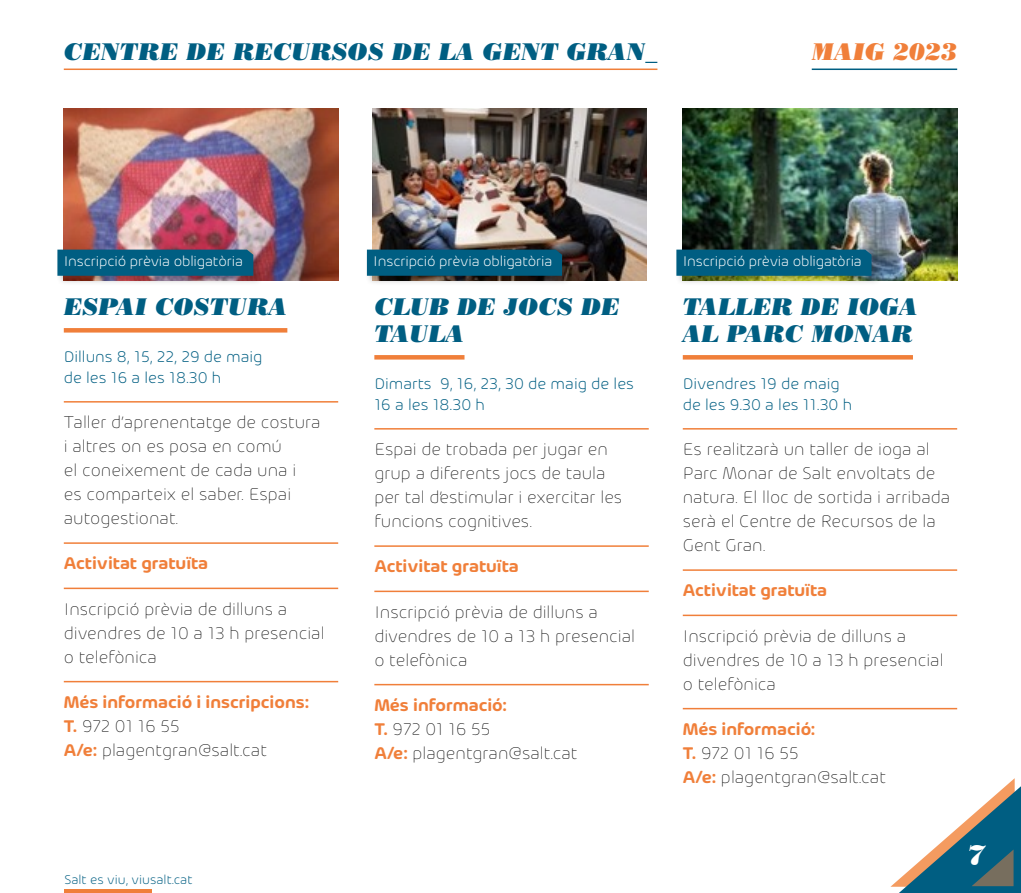
<style>
.page{position:relative;width:1021px;height:893px;background:#fff}
.page>*{position:absolute;margin:0;border:0;box-sizing:border-box;transform-origin:0 0}
.t1{font:italic 27px "Bodoni Poster";color:#fff}
.ACTIVITAT_TITOL_-_2{font:italic 24px/27px "Bodoni Poster";color:#005e82}
.equipament_-_2{font:italic 24px "Bodoni Poster";color:#005e82}
.t2{font:italic 24px "Bodoni Poster";color:#f07f3a}
.DESCRIPCIO_-_Copia_2{font:200 18px/24px "Arlon";color:#000}
.DESCRIPCIO_-_Copia_2-2{font:600 18px/24px "Arlon";color:#f07f3a}
.Horari_bo_-_2{font:300 16.5px/21px "Arlon";color:#005e82}
.t3{font:300 15px "Arlon";letter-spacing:-.01em;color:#fff}
.t4{font:300 13.5px "Arlon";color:#005e82}
.s1{font-weight:200;color:#000}
.s2{font-weight:600;color:#f07f3a}
</style>
<div class="page">
<svg style="left:890px;top:778px;width:130px;height:115px"></svg>
<hr style="left:811px;top:69px;width:146px;height:1px;background:#005e82">
<hr style="left:64px;top:890px;width:88px;height:3px;background:#f07f3a">
<img style="left:372px;top:108px;width:274px;height:173px">
<img style="left:64px;top:108px;width:274px;height:173px">
<div style="left:64px;top:328px;width:223px;height:5px;background:#f07f3a"></div>
<hr style="left:64px;top:401px;width:274px;height:2px;background:#f07f3a">
<hr style="left:64px;top:542px;width:274px;height:2px;background:#f07f3a">
<hr style="left:64px;top:588px;width:274px;height:1px;background:#f07f3a">
<hr style="left:64px;top:681px;width:274px;height:1px;background:#f07f3a">
<div style="left:374px;top:355px;width:90px;height:5px;background:#f07f3a"></div>
<hr style="left:374px;top:428px;width:274px;height:2px;background:#f07f3a">
<hr style="left:374px;top:545px;width:274px;height:2px;background:#f07f3a">
<hr style="left:374px;top:591px;width:274px;height:1px;background:#f07f3a">
<hr style="left:374px;top:684px;width:274px;height:1px;background:#f07f3a">
<div style="left:682px;top:355px;width:231px;height:5px;background:#f07f3a"></div>
<hr style="left:682px;top:428px;width:275px;height:2px;background:#f07f3a">
<hr style="left:682px;top:569px;width:275px;height:2px;background:#f07f3a">
<hr style="left:682px;top:615px;width:275px;height:1px;background:#f07f3a">
<hr style="left:682px;top:708px;width:275px;height:1px;background:#f07f3a">
<hr style="left:64px;top:69px;width:593px;height:1px;background:#f07f3a">
<div style="left:56px;top:248px;width:208px;height:38px;background:#000;opacity:.24"></div>
<div style="left:57px;top:250px;width:196px;height:26px;background:#005e82"></div>
<div style="left:365px;top:248px;width:207px;height:38px;background:#000;opacity:.24"></div>
<div style="left:367px;top:250px;width:195px;height:26px;background:#005e82"></div>
<img style="left:682px;top:108px;width:275px;height:173px">
<div style="left:675px;top:248px;width:207px;height:38px;background:#000;opacity:.24"></div>
<div style="left:676px;top:250px;width:195px;height:26px;background:#005e82"></div>
<p class="equipament_-_2" style="left:64px;top:37px;width:595px">CENTRE DE RECURSOS DE LA GENT GRAN_</p>
<h2 class="t2" style="left:811px;top:37px;width:147px">MAIG 2023</h2>
<p class="t3" style="left:64px;top:251px;width:181px">Inscripció prèvia obligatòria</p>
<p class="t3" style="left:373px;top:251px;width:181px">Inscripció prèvia obligatòria</p>
<p class="t3" style="left:682px;top:251px;width:181px">Inscripció prèvia obligatòria</p>
<p class="ACTIVITAT_TITOL_-_2" style="left:64px;top:293px;width:225px">ESPAI COSTURA</p>
<p class="Horari_bo_-_2" style="left:64px;top:345px;width:200px">Dilluns 8, 15, 22, 29 de maig de les 16 a les 18.30 h</p>
<p class="DESCRIPCIO_-_Copia_2" style="left:64px;top:409px;width:258px">Taller d’aprenentatge de costura i altres on es posa en comú<br>el coneixement de cada una i<br>es comparteix el saber. Espai autogestionat.</p>
<p class="DESCRIPCIO_-_Copia_2-2" style="left:64px;top:550px;width:146px">Activitat gratuïta</p>
<p class="DESCRIPCIO_-_Copia_2" style="left:64px;top:595px;width:262px">Inscripció prèvia de dilluns a divendres de 10 a 13 h presencial o telefònica</p>
<p class="DESCRIPCIO_-_Copia_2-2" style="left:64px;top:689px;width:247px">Més informació i inscripcions:<br>T. <span class="s1">972 01 16 55<br></span>A/e: <span class="s1">plagentgran@salt.cat</span></p>
<p class="ACTIVITAT_TITOL_-_2" style="left:374px;top:293px;width:247px">CLUB DE JOCS DE<br>TAULA</p>
<p class="Horari_bo_-_2" style="left:374px;top:372px;width:261px">Dimarts 9, 16, 23, 30 de maig de les<br>16 a les 18.30 h</p>
<p class="DESCRIPCIO_-_Copia_2" style="left:374px;top:436px;width:249px">Espai de trobada per jugar en grup a diferents jocs de taula per tal d’estimular i exercitar les funcions cognitives.</p>
<p class="DESCRIPCIO_-_Copia_2-2" style="left:374px;top:553px;width:146px">Activitat gratuïta</p>
<p class="DESCRIPCIO_-_Copia_2" style="left:374px;top:598px;width:262px">Inscripció prèvia de dilluns a divendres de 10 a 13 h presencial o telefònica</p>
<p class="DESCRIPCIO_-_Copia_2" style="left:374px;top:692px;width:205px"><span class="s2">Més informació:<br>T.</span> 972 01 16 55<br><span class="s2">A/e:</span> plagentgran@salt.cat</p>
<p class="ACTIVITAT_TITOL_-_2" style="left:682px;top:293px;width:237px">TALLER DE IOGA<br>AL PARC MONAR</p>
<p class="Horari_bo_-_2" style="left:682px;top:372px;width:171px">Divendres 19 de maig de les 9.30 a les 11.30 h</p>
<p class="DESCRIPCIO_-_Copia_2" style="left:682px;top:436px;width:269px">Es realitzarà un taller de ioga al<br>Parc Monar de Salt envoltats de natura. El lloc de sortida i arribada serà el Centre de Recursos de la<br>Gent Gran.</p>
<p class="DESCRIPCIO_-_Copia_2-2" style="left:682px;top:577px;width:146px">Activitat gratuïta</p>
<p class="DESCRIPCIO_-_Copia_2" style="left:682px;top:622px;width:262px">Inscripció prèvia de dilluns a divendres de 10 a 13 h presencial o telefònica</p>
<p class="DESCRIPCIO_-_Copia_2" style="left:682px;top:716px;width:205px"><span class="s2">Més informació:<br>T.</span> 972 01 16 55<br><span class="s2">A/e:</span> plagentgran@salt.cat</p>
<p class="t4" style="left:64px;top:870px;width:129px">Salt es viu, viusalt.cat</p>
<h1 class="t1" style="left:968px;top:838px;width:20px">7</h1>
</div>
